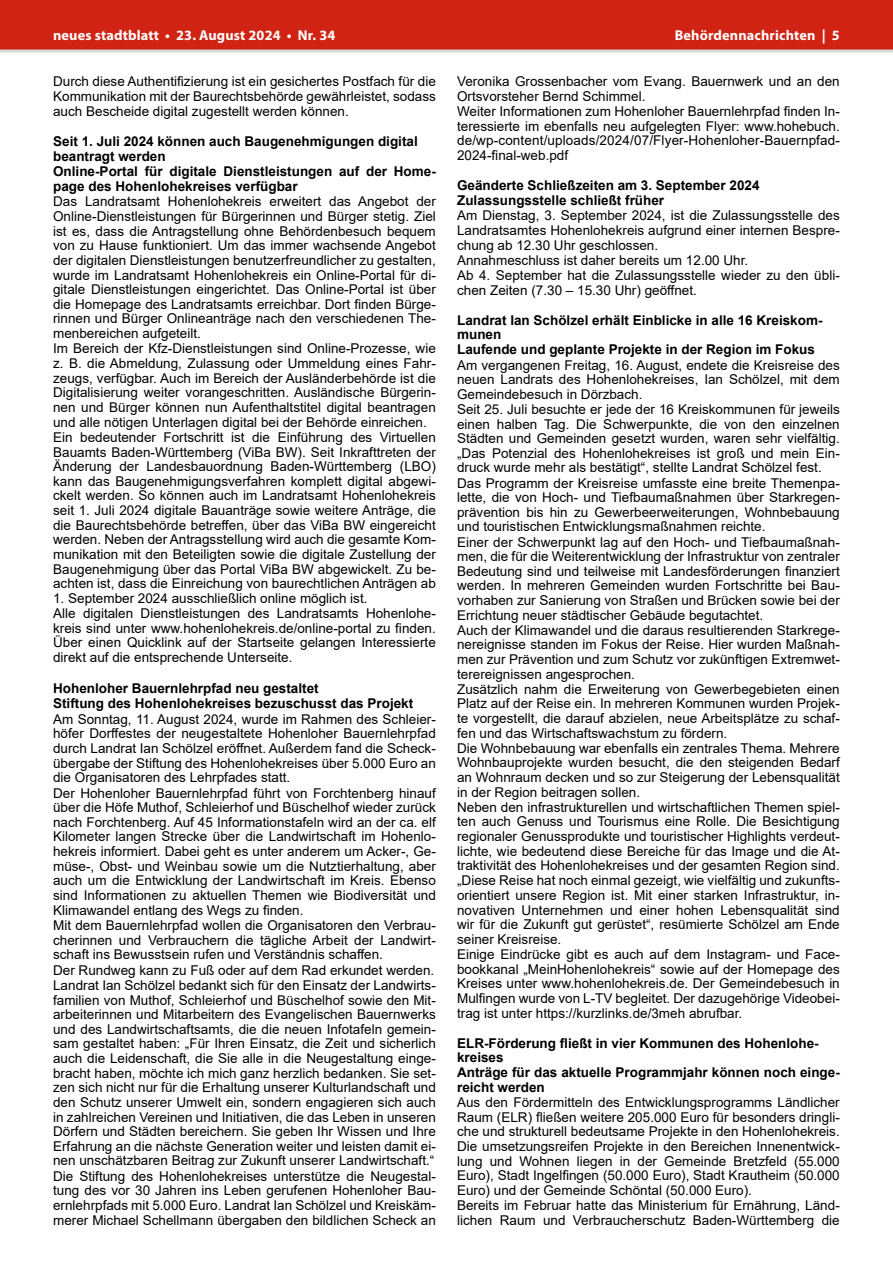
<style>
.page{position:relative;width:893px;height:1263px;background:#fff}
.page>*{position:absolute;margin:0;border:0;box-sizing:border-box;transform-origin:0 0}
.t1{font:700 14.25px "Myriad Pro";letter-spacing:.01em;color:#fff}
.t2{font:13.5px/14.7px "Arial";color:#000}
.t3{font:700 13.5px/14.9px "Arial";color:#000}
</style>
<div class="page">
<div style="left:0;top:0;width:893px;height:51px;background:#d02314"></div>
<hr style="left:0;top:50px;width:893px;height:3px;background:#d9d9d9">
<p class="t1" style="left:53px;top:26px;width:284px">neues stadtblatt • 23. August 2024 • Nr. 34</p>
<p class="t1" style="left:675px;top:26px;width:167px">Behördennachrichten | 5</p>
<p class="t2" style="left:53px;top:74px;width:384px;text-align:justify">Durch diese Authentifizierung ist ein gesichertes Postfach für die Kommunikation mit der Baurechtsbehörde gewährleistet, sodass auch Bescheide digital zugestellt werden können.</p>
<p class="t3" style="left:53px;top:134px;width:384px">Seit 1. Juli 2024 können auch Baugenehmigungen digital beantragt werden<br>Online-Portal für digitale Dienstleistungen auf der Home&shy;page des Hohenlohekreises verfügbar</p>
<p class="t2" style="left:53px;top:194px;width:384px">Das Landratsamt Hohenlohekreis erweitert das Angebot der Online-Dienstleistungen für Bürgerinnen und Bürger stetig. Ziel ist es, dass die Antragstellung ohne Behördenbesuch bequem von zu Hause funktioniert. Um das immer wachsende Angebot der digitalen Dienstleistungen benutzerfreundlicher zu gestalten, wurde im Landratsamt Hohenlohekreis ein Online-Portal für di&shy;gitale Dienstleistungen eingerichtet. Das Online-Portal ist über die Homepage des Landratsamts erreichbar. Dort finden Bürge&shy;rinnen und Bürger Onlineanträge nach den verschiedenen The&shy;menbereichen aufgeteilt.<br>Im Bereich der Kfz-Dienstleistungen sind Online-Prozesse, wie z. B. die Abmeldung, Zulassung oder Ummeldung eines Fahr&shy;zeugs, verfügbar. Auch im Bereich der Ausländerbehörde ist die Digitalisierung weiter vorangeschritten. Ausländische Bürgerin&shy;nen und Bürger können nun Aufenthaltstitel digital beantragen und alle nötigen Unterlagen digital bei der Behörde einreichen.<br>Ein bedeutender Fortschritt ist die Einführung des Virtuellen Bauamts Baden-Württemberg (ViBa BW). Seit Inkrafttreten der Änderung der Landesbauordnung Baden-Württemberg (LBO) kann das Baugenehmigungsverfahren komplett digital abgewi&shy;ckelt werden. So können auch im Landratsamt Hohenlohekreis seit 1. Juli 2024 digitale Bauanträge sowie weitere Anträge, die die Baurechtsbehörde betreffen, über das ViBa BW eingereicht werden. Neben der Antragsstellung wird auch die gesamte Kom&shy;munikation mit den Beteiligten sowie die digitale Zustellung der Baugenehmigung über das Portal ViBa BW abgewickelt. Zu be&shy;achten ist, dass die Einreichung von baurechtlichen Anträgen ab</p>
<p class="t2" style="left:53px;top:591px;width:384px">1. September 2024 ausschließlich online möglich ist.<br>Alle digitalen Dienstleistungen des Landratsamts Hohenlohe&shy;kreis sind unter www.hohenlohekreis.de/online-portal zu finden.<br>Über einen Quicklink auf der Startseite gelangen Interessierte direkt auf die entsprechende Unterseite.</p>
<p class="t3" style="left:53px;top:680px;width:362px;line-height:15.5px">Hohenloher Bauernlehrpfad neu gestaltet<br>Stiftung des Hohenlohekreises bezuschusst das Projekt</p>
<p class="t2" style="left:53px;top:711px;width:384px">Am Sonntag, 11. August 2024, wurde im Rahmen des Schleier&shy;höfer Dorffestes der neugestaltete Hohenloher Bauernlehrpfad durch Landrat Ian Schölzel eröffnet. Außerdem fand die Scheck&shy;übergabe der Stiftung des Hohenlohekreises über 5.000 Euro an die Organisatoren des Lehrpfades statt.<br>Der Hohenloher Bauernlehrpfad führt von Forchtenberg hinauf über die Höfe Muthof, Schleierhof und Büschelhof wieder zurück nach Forchtenberg. Auf 45 Informationstafeln wird an der ca. elf Kilometer langen Strecke über die Landwirtschaft im Hohenlo&shy;hekreis informiert. Dabei geht es unter anderem um Acker-, Ge&shy;müse-, Obst- und Weinbau sowie um die Nutztierhaltung, aber auch um die Entwicklung der Landwirtschaft im Kreis. Ebenso sind Informationen zu aktuellen Themen wie Biodiversität und Klimawandel entlang des Wegs zu finden.<br>Mit dem Bauernlehrpfad wollen die Organisatoren den Verbrau&shy;cherinnen und Verbrauchern die tägliche Arbeit der Landwirt&shy;schaft ins Bewusstsein rufen und Verständnis schaffen.<br>Der Rundweg kann zu Fuß oder auf dem Rad erkundet werden.<br>Landrat Ian Schölzel bedankt sich für den Einsatz der Landwirts&shy;familien von Muthof, Schleierhof und Büschelhof sowie den Mit&shy;arbeiterinnen und Mitarbeitern des Evangelischen Bauernwerks und des Landwirtschaftsamts, die die neuen Infotafeln gemein&shy;sam gestaltet haben: „Für Ihren Einsatz, die Zeit und sicherlich auch die Leidenschaft, die Sie alle in die Neugestaltung einge&shy;bracht haben, möchte ich mich ganz herzlich bedanken. Sie set&shy;zen sich nicht nur für die Erhaltung unserer Kulturlandschaft und den Schutz unserer Umwelt ein, sondern engagieren sich auch in zahlreichen Vereinen und Initiativen, die das Leben in unseren Dörfern und Städten bereichern. Sie geben Ihr Wissen und Ihre Erfahrung an die nächste Generation weiter und leisten damit ei&shy;nen unschätzbaren Beitrag zur Zukunft unserer Landwirtschaft.“ Die Stiftung des Hohenlohekreises unterstütze die Neugestal&shy;tung des vor 30 Jahren ins Leben gerufenen Hohenloher Bau&shy;ernlehrpfads mit 5.000 Euro. Landrat Ian Schölzel und Kreiskäm&shy;merer Michael Schellmann übergaben den bildlichen Scheck an</p>
<p class="t2" style="left:457px;top:74px;width:384px">Veronika Grossenbacher vom Evang. Bauernwerk und an den Ortsvorsteher Bernd Schimmel.<br>Weiter Informationen zum Hohenloher Bauernlehrpfad finden In&shy;teressierte im ebenfalls neu aufgelegten Flyer: www.hohebuch. de/wp-content/uploads/2024/07/Flyer-Hohenloher-Bauernpfad-2024-final-web.pdf</p>
<p class="t3" style="left:457px;top:178px;width:304px">Geänderte Schließzeiten am 3. September 2024<br>Zulassungsstelle schließt früher</p>
<p class="t2" style="left:457px;top:208px;width:384px">Am Dienstag, 3. September 2024, ist die Zulassungsstelle des Landratsamtes Hohenlohekreis aufgrund einer internen Bespre&shy;chung ab 12.30 Uhr geschlossen.<br>Annahmeschluss ist daher bereits um 12.00 Uhr.<br>Ab 4. September hat die Zulassungsstelle wieder zu den übli&shy;chen Zeiten (7.30 – 15.30 Uhr) geöffnet.</p>
<p class="t3" style="left:457px;top:313px;width:367px">Landrat Ian Schölzel erhält Einblicke in alle 16 Kreiskom&shy;munen<br>Laufende und geplante Projekte in der Region im Fokus</p>
<p class="t2" style="left:457px;top:357px;width:384px">Am vergangenen Freitag, 16. August, endete die Kreisreise des neuen Landrats des Hohenlohekreises, Ian Schölzel, mit dem Gemeindebesuch in Dörzbach.<br>Seit 25. Juli besuchte er jede der 16 Kreiskommunen für jeweils einen halben Tag. Die Schwerpunkte, die von den einzelnen Städten und Gemeinden gesetzt wurden, waren sehr vielfältig. „Das Potenzial des Hohenlohekreises ist groß und mein Ein&shy;druck wurde mehr als bestätigt“, stellte Landrat Schölzel fest.<br>Das Programm der Kreisreise umfasste eine breite Themenpa&shy;lette, die von Hoch- und Tiefbaumaßnahmen über Starkregen&shy;prävention bis hin zu Gewerbeerweiterungen, Wohnbebauung und touristischen Entwicklungsmaßnahmen reichte.<br>Einer der Schwerpunkt lag auf den Hoch- und Tiefbaumaßnah&shy;men, die für die Weiterentwicklung der Infrastruktur von zentraler Bedeutung sind und teilweise mit Landesförderungen finanziert werden. In mehreren Gemeinden wurden Fortschritte bei Bau&shy;vorhaben zur Sanierung von Straßen und Brücken sowie bei der Errichtung neuer städtischer Gebäude begutachtet.<br>Auch der Klimawandel und die daraus resultierenden Starkrege&shy;nereignisse standen im Fokus der Reise. Hier wurden Maßnah&shy;men zur Prävention und zum Schutz vor zukünftigen Extremwet&shy;terereignissen angesprochen.<br>Zusätzlich nahm die Erweiterung von Gewerbegebieten einen Platz auf der Reise ein. In mehreren Kommunen wurden Projek&shy;te vorgestellt, die darauf abzielen, neue Arbeitsplätze zu schaf&shy;fen und das Wirtschaftswachstum zu fördern.<br>Die Wohnbebauung war ebenfalls ein zentrales Thema. Mehrere Wohnbauprojekte wurden besucht, die den steigenden Bedarf an Wohnraum decken und so zur Steigerung der Lebensqualität in der Region beitragen sollen.<br>Neben den infrastrukturellen und wirtschaftlichen Themen spiel&shy;ten auch Genuss und Tourismus eine Rolle. Die Besichtigung regionaler Genussprodukte und touristischer Highlights verdeut&shy;lichte, wie bedeutend diese Bereiche für das Image und die At&shy;traktivität des Hohenlohekreises und der gesamten Region sind. „Diese Reise hat noch einmal gezeigt, wie vielfältig und zukunfts&shy;orientiert unsere Region ist. Mit einer starken Infrastruktur, in&shy;novativen Unternehmen und einer hohen Lebensqualität sind wir für die Zukunft gut gerüstet“, resümierte Schölzel am Ende seiner Kreisreise.<br>Einige Eindrücke gibt es auch auf dem Instagram- und Face&shy;bookkanal „MeinHohenlohekreis“ sowie auf der Homepage des Kreises unter www.hohenlohekreis.de. Der Gemeindebesuch in Mulfingen wurde von L-TV begleitet. Der dazugehörige Videobei&shy;trag ist unter https://kurzlinks.de/3meh abrufbar.</p>
<p class="t3" style="left:457px;top:1036px;width:384px">ELR-Förderung fließt in vier Kommunen des Hohenlohe&shy;kreises<br>Anträge für das aktuelle Programmjahr können noch einge&shy;reicht werden</p>
<p class="t2" style="left:457px;top:1095px;width:384px">Aus den Fördermitteln des Entwicklungsprogramms Ländlicher Raum (ELR) fließen weitere 205.000 Euro für besonders dringli&shy;che und strukturell bedeutsame Projekte in den Hohenlohekreis.<br>Die umsetzungsreifen Projekte in den Bereichen Innenentwick&shy;lung und Wohnen liegen in der Gemeinde Bretzfeld (55.000<br>Euro), Stadt Ingelfingen (50.000 Euro), Stadt Krautheim (50.000<br>Euro) und der Gemeinde Schöntal (50.000 Euro).<br>Bereits im Februar hatte das Ministerium für Ernährung, Länd&shy;lichen Raum und Verbraucherschutz Baden-Württemberg die</p>
</div>
